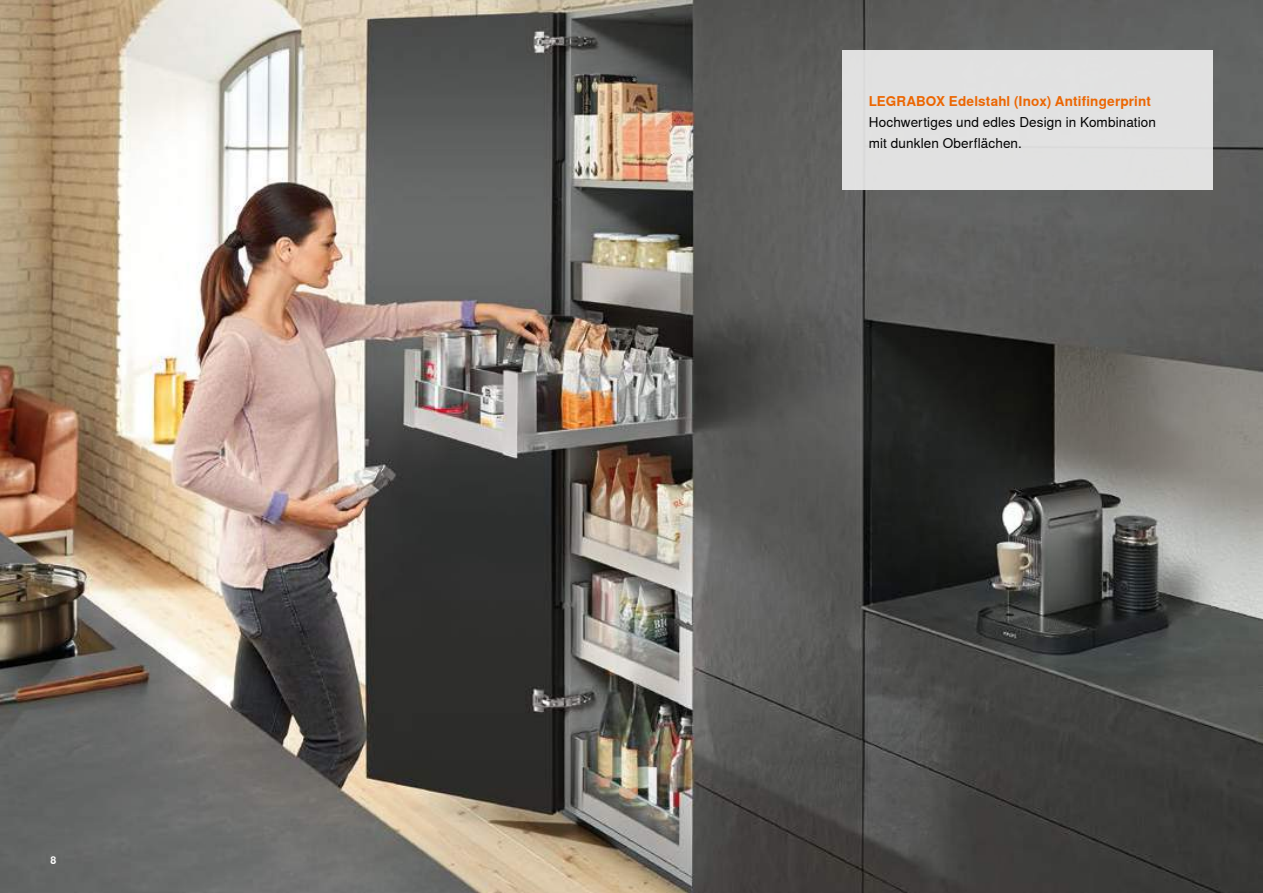
<style>
.page{position:relative;width:1263px;height:893px;background:#fff}
.page>*{position:absolute;margin:0;border:0;box-sizing:border-box;transform-origin:0 0}
.t1{font:13.5px/21px "Nimbus Sans Global";letter-spacing:.01em;color:#000}
.t2{font:700 13.5px "Nimbus Sans Global";letter-spacing:.01em;color:#ec6602}
.t3{font:700 10.5px "Nimbus Sans Global";color:#fff}
</style>
<div class="page">
<img style="left:0;top:0;width:1263px;height:893px">
<div style="left:842px;top:50px;width:370px;height:140px;background:#e1e1e1"></div>
<p class="t3" style="left:51px;top:854px;width:7px">8</p>
<p class="t2" style="left:869px;top:93px;width:284px">LEGRABOX Edelstahl (Inox) Antifingerprint</p>
<p class="t1" style="left:869px;top:112px;width:289px">Hochwertiges und edles Design in Kombination mit dunklen Oberflächen.</p>
</div>
